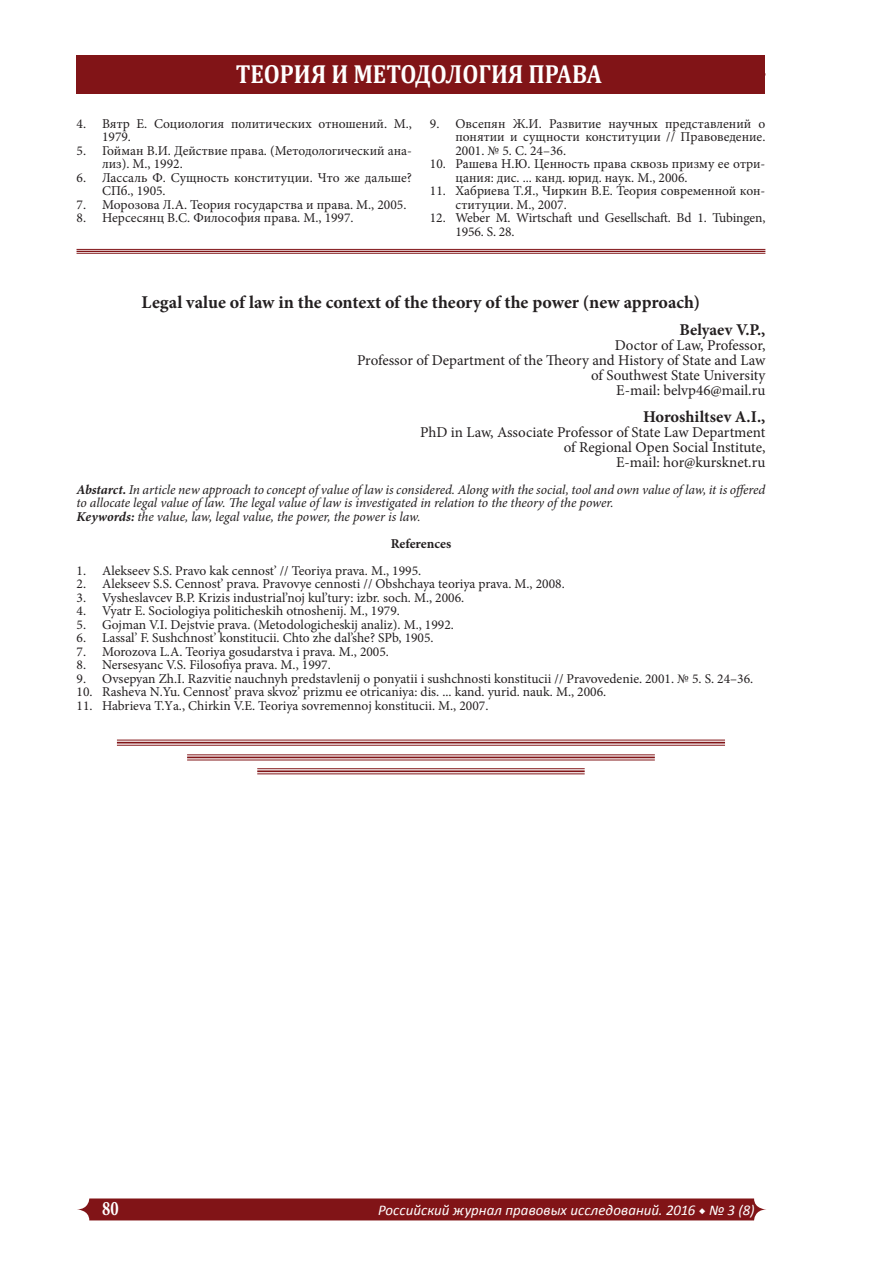
<style>
.page{position:relative;width:893px;height:1263px;background:#fff}
.page>*{position:absolute;margin:0;border:0;box-sizing:border-box;transform-origin:0 0}
.t1{font:700 26.25px "Cambria";color:#fff;scale:.88 1}
.t2{font:700 20.7px "Minion Pro";color:#fff;scale:.8 1}
.List_Paragraph{font:700 18px "Minion Pro";color:#231f20}
.List_Paragraph-2{font:700 16.5px "Minion Pro";color:#231f20}
.List_Paragraph-3{font:15px "Minion Pro";letter-spacing:-.005em;color:#231f20}
.t3{font:italic 14.85px "Calibri";letter-spacing:.005em;color:#fff}
.t4{font:13.5px/13.5px "Minion Pro";color:#231f20}
.List_Paragraph-4{font:italic 13.5px/13.5px "Minion Pro";letter-spacing:-.01em;color:#231f20}
.List_Paragraph-5{font:700 13.5px "Minion Pro";letter-spacing:-.005em;color:#231f20}
.s1{font-weight:700}
.s2{font-family:"Minion Pro";font-weight:700;font-style:normal}
</style>
<div class="page">
<svg style="left:77px;top:1198px;width:689px;height:22px;background:#871f22"></svg>
<div style="left:77px;top:55px;width:688px;height:39px;background:#811417"></div>
<hr style="left:77px;top:253px;width:688px;height:1px;background:#811417">
<hr style="left:77px;top:251px;width:688px;height:1px;background:#811417">
<hr style="left:77px;top:249px;width:688px;height:1px;background:#811417">
<hr style="left:117px;top:745px;width:608px;height:1px;background:#811417">
<hr style="left:117px;top:742px;width:608px;height:1px;background:#811417">
<hr style="left:117px;top:740px;width:608px;height:1px;background:#811417">
<hr style="left:187px;top:759px;width:468px;height:1px;background:#811417">
<hr style="left:187px;top:756px;width:468px;height:2px;background:#811417">
<hr style="left:187px;top:754px;width:468px;height:1px;background:#811417">
<hr style="left:257px;top:773px;width:328px;height:1px;background:#811417">
<hr style="left:257px;top:770px;width:328px;height:2px;background:#811417">
<hr style="left:257px;top:768px;width:328px;height:1px;background:#811417">
<h1 class="t1" style="left:236px;top:55px;width:417px">ТЕОРИЯ И МЕТОДОЛОГИЯ ПРАВА</h1>
<p class="t4" style="left:102px;top:117px;width:311px;text-indent:-26px">4. Вятр Е. Социология политических отношений. М.,<br>1979.</p>
<p class="t4" style="left:102px;top:144px;width:311px;text-indent:-26px">5. Гойман В.И. Действие права. (Методологический ана&shy;лиз). М., 1992.</p>
<p class="t4" style="left:102px;top:171px;width:311px;text-indent:-26px">6. Лассаль Ф. Сущность конституции. Что же дальше?<br>СПб., 1905.</p>
<p class="t4" style="left:77px;top:198px;width:331px">7. Морозова Л.А. Теория государства и права. М., 2005.</p>
<p class="t4" style="left:77px;top:211px;width:279px">8. Нерсесянц В.С. Философия права. М., 1997.</p>
<p class="t4" style="left:455px;top:117px;width:311px;text-align:justify;text-indent:-26px">9. Овсепян Ж.И. Развитие научных представлений о понятии и сущности конституции // Правоведение.<br>2001. № 5. С. 24–36.</p>
<p class="t4" style="left:455px;top:157px;width:311px;text-indent:-26px">10. Рашева Н.Ю. Ценность права сквозь призму ее отри&shy;цания: дис. ... канд. юрид. наук. М., 2006.</p>
<p class="t4" style="left:455px;top:184px;width:311px;text-indent:-26px">11. Хабриева Т.Я., Чиркин В.Е. Теория современной кон&shy;ституции. М., 2007.</p>
<p class="t4" style="left:455px;top:211px;width:311px;text-indent:-26px">12. Weber M. Wirtschaft und Gesellschaft. Bd 1. Tubingen,<br>1956. S. 28.</p>
<p class="List_Paragraph" style="left:142px;top:289px;width:560px">Legal value of law in the context of the theory of the power (new approach)</p>
<p class="List_Paragraph-2" style="left:679px;top:318px;width:87px">Belyaev V.P.,</p>
<p class="List_Paragraph-3" style="left:615px;top:335px;width:152px">Doctor of Law, Professor,</p>
<p class="List_Paragraph-3" style="left:357px;top:350px;width:410px">Professor of Department of the Theory and History of State and Law</p>
<p class="List_Paragraph-3" style="left:591px;top:365px;width:176px">of Southwest State University</p>
<p class="List_Paragraph-3" style="left:616px;top:380px;width:151px">E-mail: belvp46@mail.ru</p>
<p class="List_Paragraph-2" style="left:643px;top:405px;width:124px">Horoshiltsev A.I.,</p>
<p class="List_Paragraph-3" style="left:420px;top:422px;width:347px">PhD in Law, Associate Professor of State Law Department</p>
<p class="List_Paragraph-3" style="left:564px;top:437px;width:203px">of Regional Open Social Institute,</p>
<p class="List_Paragraph-3" style="left:616px;top:452px;width:151px">E-mail: hor@kursknet.ru</p>
<p class="List_Paragraph-4" style="left:77px;top:482px;width:690px"><span class="s1">Abstarct.</span> In article new approach to concept of value of law is considered. Along with the social, tool and own value of law, it is offered to allocate legal value of law. The legal value of law is investigated in relation to the theory of the power.</p>
<p class="List_Paragraph-4" style="left:77px;top:509px;width:345px"><span class="s1">Keywords:</span> the value, law, legal value, the power, the power is law.</p>
<p class="List_Paragraph-5" style="left:391px;top:534px;width:62px">References</p>
<p class="t4" style="left:77px;top:564px;width:346px">1. Alekseev S.S. Pravo kak cennost’ // Teoriya prava. M., 1995.</p>
<p class="t4" style="left:77px;top:577px;width:490px">2. Alekseev S.S. Cennost’ prava. Pravovye cennosti // Obshchaya teoriya prava. M., 2008.</p>
<p class="t4" style="left:77px;top:591px;width:389px">3. Vysheslavcev B.P. Krizis industrial’noj kul’tury: izbr. soch. M., 2006.</p>
<p class="t4" style="left:77px;top:604px;width:325px">4. Vyatr E. Sociologiya politicheskih otnoshenij. M., 1979.</p>
<p class="t4" style="left:77px;top:618px;width:379px">5. Gojman V.I. Dejstvie prava. (Metodologicheskij analiz). M., 1992.</p>
<p class="t4" style="left:77px;top:631px;width:359px">6. Lassal’ F. Sushchnost’ konstitucii. Chto zhe dal’she? SPb, 1905.</p>
<p class="t4" style="left:77px;top:645px;width:314px">7. Morozova L.A. Teoriya gosudarstva i prava. M., 2005.</p>
<p class="t4" style="left:77px;top:658px;width:256px">8. Nersesyanc V.S. Filosofiya prava. M., 1997.</p>
<p class="t4" style="left:77px;top:672px;width:678px">9. Ovsepyan Zh.I. Razvitie nauchnyh predstavlenij o ponyatii i sushchnosti konstitucii // Pravovedenie. 2001. № 5. S. 24–36.</p>
<p class="t4" style="left:77px;top:685px;width:531px">10. Rasheva N.Yu. Cennost’ prava skvoz’ prizmu ee otricaniya: dis. ... kand. yurid. nauk. M., 2006.</p>
<p class="t4" style="left:77px;top:699px;width:413px">11. Habrieva T.Yа., Chirkin V.E. Teoriya sovremennoj konstitucii. M., 2007.</p>
<h2 class="t2" style="left:102px;top:1194px;width:22px">80</h2>
<p class="t3" style="left:378px;top:1200px;width:378px">Российский журнал правовых исследований. 2016 <span class="s2">◆</span> № 3 (8)</p>
</div>
